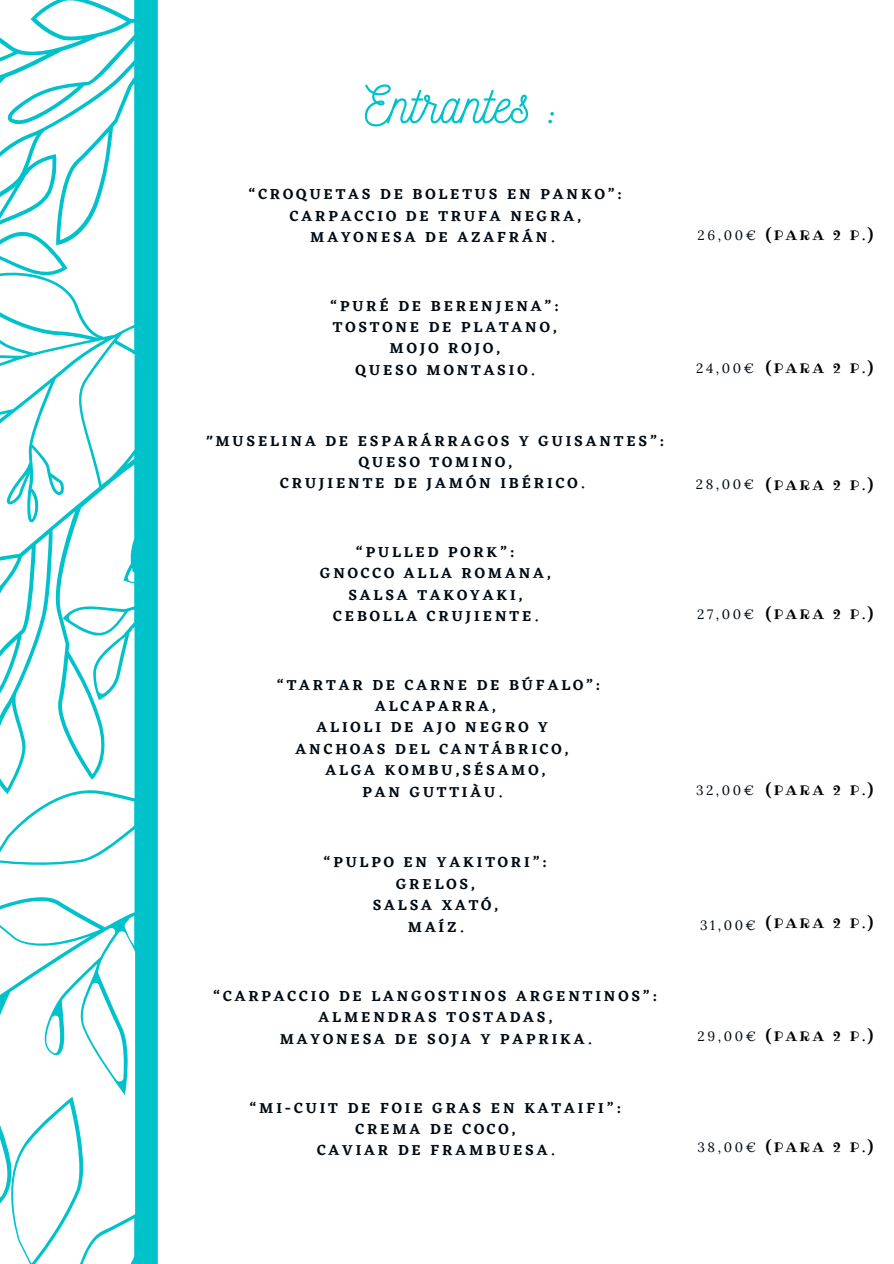
<style>
.page{position:relative;width:894px;height:1264px;background:#fff}
.page>*{position:absolute;margin:0;border:0;box-sizing:border-box;transform-origin:0 0}
.t1{font:52.5px "Nickainley";color:#00c2cb}
.t2{font:600 15px/21.3px "Eczar";letter-spacing:.19em;color:#000a12;text-align:center}
.t3{font:13.5px "Ribeye";letter-spacing:.19em;color:#000}
.t4{font:13.5px "Lora";letter-spacing:.19em;color:#000a12}
</style>
<div class="page">
<svg style="left:0;top:0;width:158px;height:1263px"></svg>
<p class="t1" style="left:365px;top:71px;width:197px">Entrantes :</p>
<h3 class="t2" style="left:249px;top:183px;width:375px">“CROQUETAS DE BOLETUS EN PANKO”:<br>CARPACCIO DE TRUFA NEGRA,<br>MAYONESA DE AZAFRÁN.</h3>
<h3 class="t2" style="left:330px;top:295px;width:230px">“PURÉ DE BERENJENA”:<br>TOSTONE DE PLATANO,<br>MOJO ROJO,<br>QUESO MONTASIO.</h3>
<h3 class="t4" style="left:697px;top:226px;width:60px">26,00€</h3>
<h3 class="t3" style="left:765px;top:226px;width:109px">(PARA 2 P.)</h3>
<h3 class="t4" style="left:696px;top:359px;width:59px">24,00€</h3>
<h3 class="t3" style="left:765px;top:358px;width:109px">(PARA 2 P.)</h3>
<p class="t2" style="left:206px;top:430px;width:460px">"MUSELINA DE ESPARÁRRAGOS Y GUISANTES”:<br>QUESO TOMINO,<br>CRUJIENTE DE JAMÓN IBÉRICO.</p>
<p class="t2" style="left:320px;top:541px;width:232px">“PULLED PORK”:<br>GNOCCO ALLA ROMANA,<br>SALSA TAKOYAKI,<br>CEBOLLA CRUJIENTE.</p>
<h2 class="t4" style="left:695px;top:476px;width:60px">28,00€</h2>
<h2 class="t3" style="left:765px;top:476px;width:109px">(PARA 2 P.)</h2>
<p class="t4" style="left:697px;top:605px;width:58px">27,00€</p>
<h3 class="t3" style="left:765px;top:605px;width:109px">(PARA 2 P.)</h3>
<h1 class="t2" style="left:277px;top:673px;width:325px">“TARTAR DE CARNE DE BÚFALO”:</h1>
<h1 class="t2" style="left:375px;top:695px;width:122px">ALCAPARRA,</h1>
<h1 class="t2" style="left:316px;top:716px;width:233px">ALIOLI DE AJO NEGRO Y</h1>
<h1 class="t2" style="left:295px;top:738px;width:274px">ANCHOAS DEL CANTÁBRICO,</h1>
<h1 class="t2" style="left:325px;top:759px;width:222px">ALGA KOMBU,SÉSAMO,</h1>
<h1 class="t2" style="left:362px;top:780px;width:141px">PAN GUTTIÀU.</h1>
<h3 class="t4" style="left:695px;top:781px;width:60px">32,00€</h3>
<h3 class="t3" style="left:765px;top:781px;width:109px">(PARA 2 P.)</h3>
<p class="t2" style="left:324px;top:851px;width:225px">“PULPO EN YAKITORI”:<br>GRELOS,<br>SALSA XATÓ,<br>MAÍZ.</p>
<h3 class="t2" style="left:213px;top:984px;width:445px">“CARPACCIO DE LANGOSTINOS ARGENTINOS”:<br>ALMENDRAS TOSTADAS,<br>MAYONESA DE SOJA Y PAPRIKA.</h3>
<h3 class="t2" style="left:249px;top:1096px;width:373px">“MI-CUIT DE FOIE GRAS EN KATAIFI”:<br>CREMA DE COCO,<br>CAVIAR DE FRAMBUESA.</h3>
<h3 class="t4" style="left:700px;top:916px;width:57px">31,00€</h3>
<h2 class="t3" style="left:765px;top:914px;width:109px">(PARA 2 P.)</h2>
<h2 class="t4" style="left:697px;top:1027px;width:60px">29,00€</h2>
<h3 class="t3" style="left:765px;top:1027px;width:109px">(PARA 2 P.)</h3>
<h3 class="t4" style="left:697px;top:1138px;width:60px">38,00€</h3>
<h3 class="t3" style="left:765px;top:1138px;width:109px">(PARA 2 P.)</h3>
</div>
